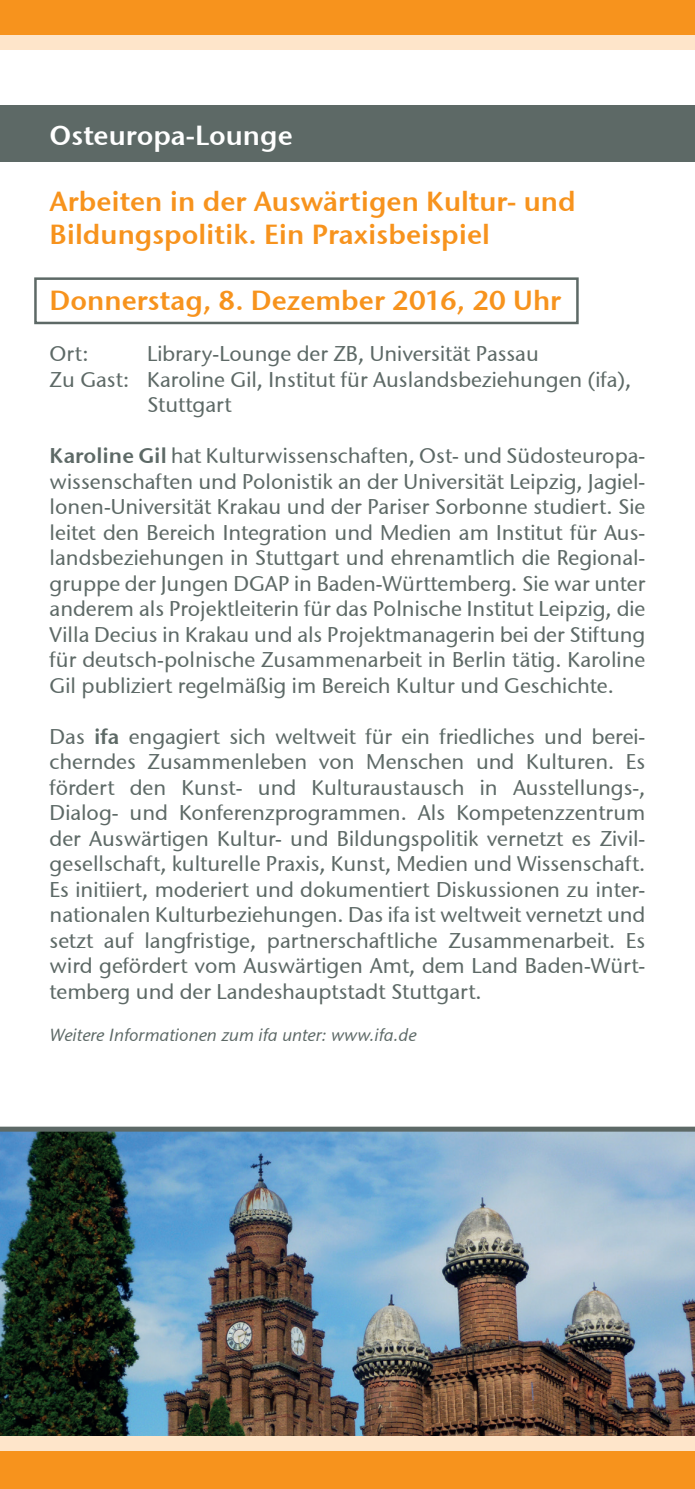
<style>
.page{position:relative;width:695px;height:1489px;background:#fff}
.page>*{position:absolute;margin:0;border:0;box-sizing:border-box;transform-origin:0 0}
.t1{font:27.5px/33px "Stone Sans Semi ITCTT";color:#f7931d}
.t2{font:27.5px "Stone Sans Semi ITCTT";color:#fff}
.t3{font:21.25px/25.5px "Stone Sans ITCTT Medium";color:#5d6966;text-align:justify}
.t4{font:italic 17.5px "Stone Sans ITCTT Medium";color:#5d6966}
.s1{font-family:"Stone Sans Semi ITCTT"}
</style>
<div class="page">
<img style="left:0;top:1131px;width:694px;height:305px">
<div style="left:0;top:0;width:694px;height:35px;background:#f7931d"></div>
<div style="left:0;top:35px;width:694px;height:14px;background:#fee5ca"></div>
<div style="left:0;top:1449px;width:694px;height:39px;background:#f7931d"></div>
<div style="left:0;top:105px;width:694px;height:57px;background:#5d6966"></div>
<div style="left:34px;top:277px;width:544px;height:47px;border:2px solid #5d6966"></div>
<div style="left:0;top:1126px;width:694px;height:5px;background:#5d6966"></div>
<div style="left:0;top:1436px;width:694px;height:14px;background:#fee5ca"></div>
<svg style="left:694px;top:1436px;width:1px;height:14px"></svg>
<p class="t2" style="left:50px;top:118px;width:245px">Osteuropa-Lounge</p>
<p class="t1" style="left:50px;top:184px;width:527px">Arbeiten in der Auswärtigen Kultur- und<br>Bildungspolitik. Ein Praxisbeispiel</p>
<p class="t1" style="left:50px;top:283px;width:513px">Donnerstag, 8. Dezember 2016, 20 Uhr</p>
<p class="t3" style="left:50px;top:341px;width:40px">Ort:</p>
<p class="t3" style="left:147px;top:341px;width:393px">Library-Lounge der ZB, Universität Passau</p>
<p class="t3" style="left:50px;top:366px;width:583px">Zu Gast: Karoline Gil, Institut für Auslandsbeziehungen (ifa),</p>
<p class="t3" style="left:147px;top:392px;width:86px">Stuttgart</p>
<p class="t3" style="left:50px;top:443px;width:597px"><span class="s1">Karoline Gil</span> hat Kulturwissenschaften, Ost- und Südosteuropa&shy;wissenschaften und Polonistik an der Universität Leipzig, Jagiel&shy;lonen-Universität Krakau und der Pariser Sorbonne studiert. Sie leitet den Bereich Integration und Medien am Institut für Aus&shy;landsbeziehungen in Stuttgart und ehrenamtlich die Regional&shy;gruppe der Jungen DGAP in Baden-Württemberg. Sie war unter anderem als Projektleiterin für das Polnische Institut Leipzig, die Villa Decius in Krakau und als Projektmanagerin bei der Stiftung für deutsch-polnische Zusammenarbeit in Berlin tätig. Karoline Gil publiziert regelmäßig im Bereich Kultur und Geschichte.</p>
<p class="t3" style="left:50px;top:723px;width:597px">Das <span class="s1">ifa</span> engagiert sich weltweit für ein friedliches und berei&shy;cherndes Zusammenleben von Menschen und Kulturen. Es fördert den Kunst- und Kulturaustausch in Ausstellungs-, Dialog- und Konferenzprogrammen. Als Kompetenzzentrum der Auswärtigen Kultur- und Bildungspolitik vernetzt es Zivil&shy;gesellschaft, kulturelle Praxis, Kunst, Medien und Wissenschaft.<br>Es initiiert, moderiert und dokumentiert Diskussionen zu inter&shy;nationalen Kulturbeziehungen. Das ifa ist weltweit vernetzt und setzt auf langfristige, partnerschaftliche Zusammenarbeit. Es wird gefördert vom Auswärtigen Amt, dem Land Baden-Würt&shy;temberg und der Landeshauptstadt Stuttgart.</p>
<p class="t4" style="left:50px;top:1024px;width:368px">Weitere Informationen zum ifa unter: www.ifa.de</p>
</div>
